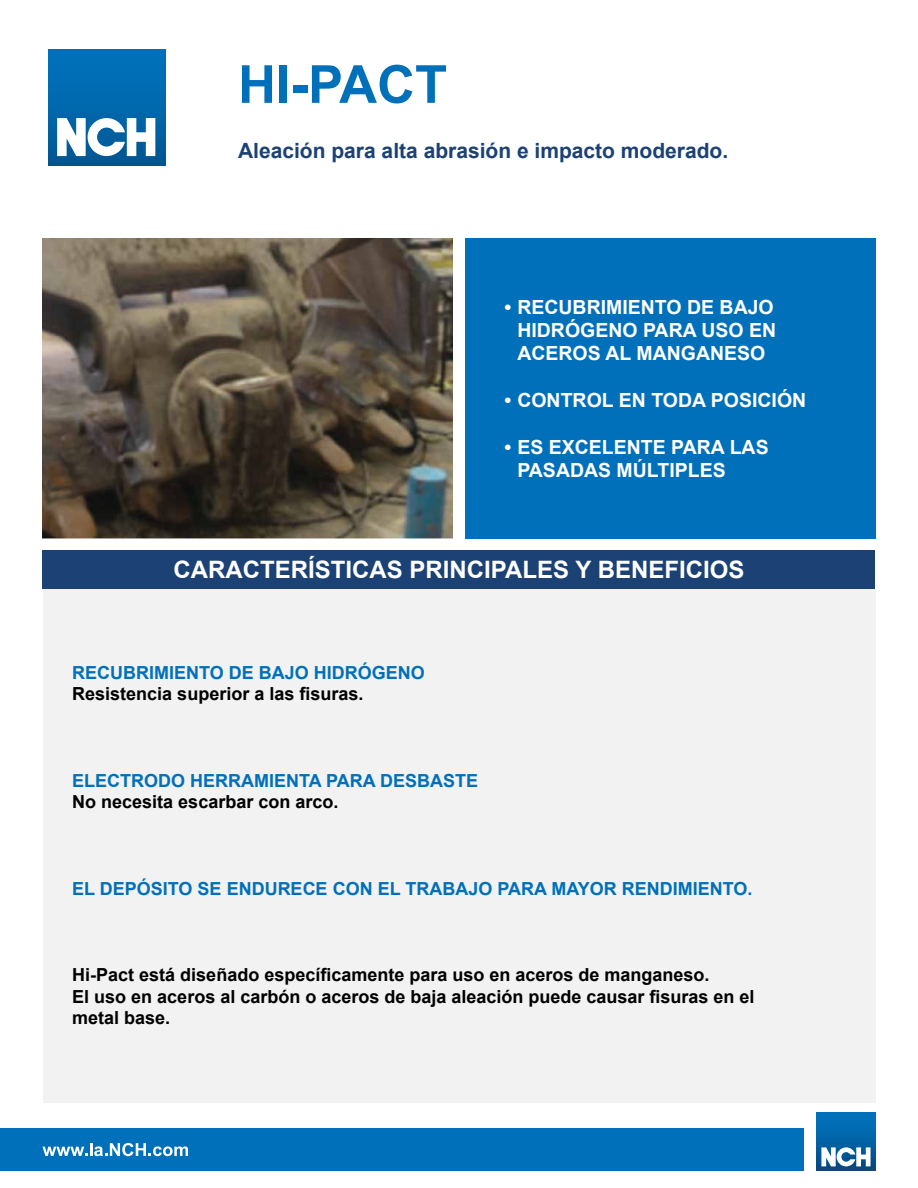
<style>
.page{position:relative;width:918px;height:1188px;background:#fff}
.page>*{position:absolute;margin:0;border:0;box-sizing:border-box;transform-origin:0 0}
.t1{font:700 52.5px "Arial";color:#0070ba}
.t2{font:700 24px "Arial";color:#fff}
.t3{font:700 21px "Arial";color:#1b4175}
.t4{font:700 19.5px/23.4px "Arial";color:#fff}
.t5{font:700 18px/21.6px "Arial";color:#000}
.t6{font:700 18px "Arial";color:#0070ba}
</style>
<div class="page">
<div style="left:43px;top:550px;width:832px;height:39px;background:#1b4175"></div>
<div style="left:0;top:1128px;width:803px;height:43px;background:#0070ba"></div>
<div style="left:43px;top:589px;width:832px;height:514px;background:#f2f2f2"></div>
<div style="left:465px;top:238px;width:410px;height:301px;background:#0070ba"></div>
<svg style="left:43px;top:1143px;width:145px;height:13px"></svg>
<svg style="left:816px;top:1112px;width:60px;height:59px"></svg>
<div style="left:817px;top:1112px;width:58px;height:59px;background:linear-gradient(to bottom,#0075c2,#084d82)"></div>
<svg style="left:821px;top:1147px;width:50px;height:19px"></svg>
<div style="left:48px;top:49px;width:117px;height:116px;background:linear-gradient(to bottom,#0074c0,#005895)"></div>
<svg style="left:57px;top:118px;width:98px;height:38px"></svg>
<img style="left:43px;top:238px;width:410px;height:301px">
<h1 class="t1" style="left:238px;top:49px;width:210px">HI-PACT</h1>
<p class="t3" style="left:238px;top:137px;width:492px">Aleación para alta abrasión e impacto moderado.</p>
<p class="t4" style="left:517px;top:296px;width:260px;text-indent:-13px">• RECUBRIMIENTO DE BAJO<br>HIDRÓGENO PARA USO EN<br>ACEROS AL MANGANESO</p>
<p class="t4" style="left:505px;top:389px;width:303px">• CONTROL EN TODA POSICIÓN</p>
<p class="t4" style="left:517px;top:436px;width:253px;text-indent:-13px">• ES EXCELENTE PARA LAS<br>PASADAS MÚLTIPLES</p>
<h2 class="t2" style="left:174px;top:554px;width:572px">CARACTERÍSTICAS PRINCIPALES Y BENEFICIOS</h2>
<p class="t6" style="left:72px;top:660px;width:354px">RECUBRIMIENTO DE BAJO HIDRÓGENO</p>
<p class="t5" style="left:72px;top:684px;width:293px">Resistencia superior a las fisuras.</p>
<p class="t6" style="left:72px;top:768px;width:408px">ELECTRODO HERRAMIENTA PARA DESBASTE</p>
<p class="t5" style="left:72px;top:792px;width:268px">No necesita escarbar con arco.</p>
<p class="t6" style="left:72px;top:876px;width:682px">EL DEPÓSITO SE ENDURECE CON EL TRABAJO PARA MAYOR RENDIMIENTO.</p>
<p class="t5" style="left:72px;top:965px;width:684px">Hi-Pact está diseñado específicamente para uso en aceros de manganeso.<br>El uso en aceros al carbón o aceros de baja aleación puede causar fisuras en el metal base.</p>
</div>
